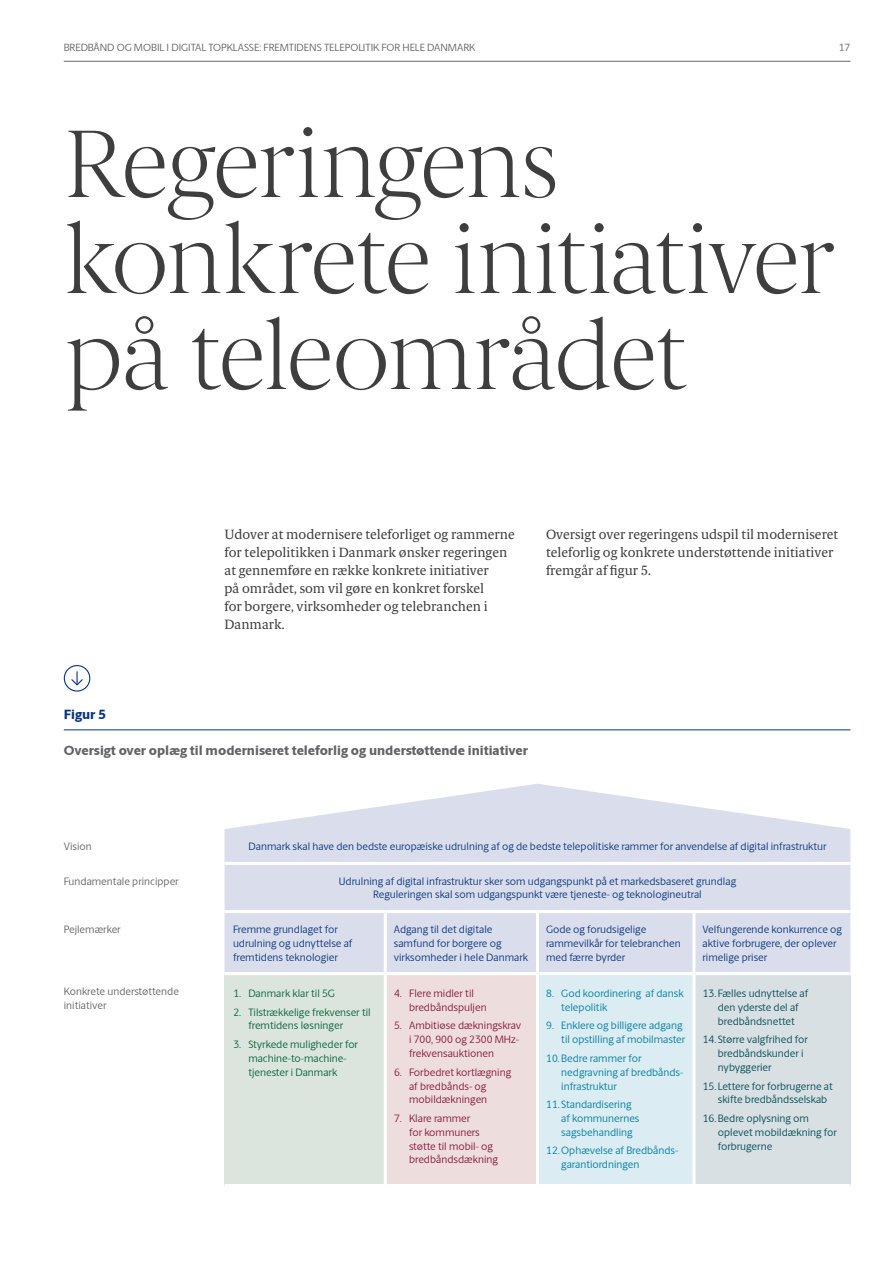
<style>
.page{position:relative;width:893px;height:1263px;background:#fff}
.page>*{position:absolute;margin:0;border:0;box-sizing:border-box;transform-origin:0 0}
.t1{font:200 96px/96px "Berlingske Serif Text";letter-spacing:-.02em;color:#3e3e3f}
.t2{font:13.5px/18px "Berlingske Serif Tx";color:#3e3e3f}
.t3{font:800 13.5px "Berlingske Sans";color:#636366}
.t4{font:800 13.5px "Berlingske Sans";color:#08357c}
.t5{font:10.8px/13.8px "Berlingske Sans";color:#08357c}
.t6{font:10.8px/13.8px "Berlingske Sans";color:#007d9f}
.t7{font:10.8px/13.8px "Berlingske Sans";color:#004b53}
.t8{font:10.8px/13.8px "Berlingske Sans";color:#881438}
.t9{font:10.8px/13.8px "Berlingske Sans";color:#006436}
.t10{font:10.8px/13.8px "Berlingske Sans";color:#636366}
.t11{font:10.5px "Berlingske Sans";color:#636366}
</style>
<div class="page">
<hr style="left:64px;top:61px;width:786px;height:1px;background:#636366">
<hr style="left:64px;top:729px;width:786px;height:1px;background:#08357c">
<div style="left:64px;top:665px;width:26px;height:27px;border:1px solid #08357c;border-radius:50%"></div>
<svg style="left:71px;top:672px;width:12px;height:14px"></svg>
<div style="left:225px;top:829px;width:625px;height:143px;background:#dadeec"></div>
<div style="left:225px;top:974px;width:160px;height:211px;background:#dce5dd"></div>
<div style="left:385px;top:974px;width:152px;height:211px;background:#eddedd"></div>
<div style="left:537px;top:974px;width:157px;height:211px;background:#dbecf2"></div>
<div style="left:694px;top:974px;width:156px;height:211px;background:#d8e0e4"></div>
<hr style="left:225px;top:862px;width:160px;height:3px;background:#fff">
<hr style="left:385px;top:862px;width:152px;height:3px;background:#fff">
<hr style="left:537px;top:862px;width:157px;height:3px;background:#fff">
<hr style="left:694px;top:862px;width:156px;height:3px;background:#fff">
<hr style="left:225px;top:1184px;width:160px;height:3px;background:#fff">
<hr style="left:385px;top:1184px;width:152px;height:3px;background:#fff">
<hr style="left:537px;top:1184px;width:157px;height:3px;background:#fff">
<hr style="left:694px;top:1184px;width:156px;height:3px;background:#fff">
<hr style="left:225px;top:972px;width:159px;height:3px;background:#fff">
<hr style="left:387px;top:972px;width:149px;height:3px;background:#fff">
<hr style="left:539px;top:972px;width:153px;height:3px;background:#fff">
<hr style="left:695px;top:972px;width:155px;height:3px;background:#fff">
<hr style="left:225px;top:910px;width:160px;height:3px;background:#fff">
<hr style="left:385px;top:910px;width:152px;height:3px;background:#fff">
<hr style="left:537px;top:910px;width:157px;height:3px;background:#fff">
<hr style="left:694px;top:910px;width:156px;height:3px;background:#fff">
<hr style="left:692px;top:913px;width:3px;height:61px;background:#fff">
<hr style="left:536px;top:913px;width:3px;height:61px;background:#fff">
<hr style="left:384px;top:913px;width:3px;height:61px;background:#fff">
<hr style="left:384px;top:974px;width:3px;height:210px;background:#fff">
<hr style="left:692px;top:974px;width:3px;height:210px;background:#fff">
<hr style="left:536px;top:974px;width:3px;height:210px;background:#fff">
<svg style="left:227px;top:784px;width:621px;height:45px"></svg>
<p class="t11" style="left:64px;top:41px;width:413px">BREDBÅND OG MOBIL I DIGITAL TOPKLASSE: FREMTIDENS TELEPOLITIK FOR HELE DANMARK</p>
<p class="t11" style="left:839px;top:41px;width:13px">17</p>
<h1 class="t1" style="left:64px;top:111px;width:772px">Regeringens konkrete initiativer på teleområdet</h1>
<p class="t2" style="left:225px;top:525px;width:292px">Udover at modernisere teleforliget og rammerne for telepolitikken i Danmark ønsker regeringen at gennemføre en række konkrete initiativer<br>på området, som vil gøre en konkret forskel<br>for borgere, virksomheder og telebranchen i Danmark.</p>
<p class="t2" style="left:546px;top:525px;width:294px">Oversigt over regeringens udspil til moderniseret teleforlig og konkrete understøttende initiativer fremgår af figur 5.</p>
<p class="t4" style="left:64px;top:706px;width:44px">Figur 5</p>
<p class="t3" style="left:64px;top:742px;width:466px">Oversigt over oplæg til moderniseret teleforlig og understøttende initiativer</p>
<p class="t10" style="left:64px;top:839px;width:30px">Vision</p>
<p class="t5" style="left:248px;top:839px;width:580px">Danmark skal have den bedste europæiske udrulning af og de bedste telepolitiske rammer for anvendelse af digital infrastruktur</p>
<p class="t10" style="left:64px;top:874px;width:116px">Fundamentale principper</p>
<p class="t5" style="left:339px;top:874px;width:399px;text-align:center">Udrulning af digital infrastruktur sker som udgangspunkt på et markedsbaseret grundlag<br>Reguleringen skal som udgangspunkt være tjeneste- og teknologineutral</p>
<p class="t10" style="left:64px;top:922px;width:59px">Pejlemærker</p>
<p class="t5" style="left:233px;top:922px;width:121px">Fremme grundlaget for udrulning og udnyttelse af fremtidens teknologier</p>
<p class="t5" style="left:394px;top:922px;width:136px">Adgang til det digitale samfund for borgere og virksomheder i hele Danmark</p>
<p class="t5" style="left:546px;top:922px;width:136px">Gode og forudsigelige rammevilkår for telebranchen med færre byrder</p>
<p class="t5" style="left:702px;top:922px;width:141px">Velfungerende konkurrence og aktive forbrugere, der oplever rimelige priser</p>
<p class="t10" style="left:64px;top:984px;width:117px">Konkrete understøttende initiativer</p>
<p class="t9" style="left:233px;top:986px;width:103px">1. Danmark klar til 5G</p>
<p class="t9" style="left:248px;top:1005px;width:124px;text-indent:-15px">2. Tilstrækkelige frekvenser til fremtidens løsninger</p>
<p class="t9" style="left:233px;top:1037px;width:126px;text-align:center">3. Styrkede muligheder for machine-to-machine&shy;tjenester i Danmark</p>
<p class="t8" style="left:409px;top:986px;width:79px;text-indent:-15px">4. Flere midler til bredbåndspuljen</p>
<p class="t8" style="left:409px;top:1019px;width:114px;text-indent:-15px">5. Ambitiøse dækningskrav i 700, 900 og 2300 MHz&shy;frekvensauktionen</p>
<p class="t8" style="left:409px;top:1065px;width:104px;text-indent:-15px">6. Forbedret kortlægning af bredbånds- og mobildækningen</p>
<p class="t8" style="left:409px;top:1111px;width:90px;text-indent:-15px">7. Klare rammer<br>for kommuners støtte til mobil- og bredbåndsdækning</p>
<p class="t6" style="left:561px;top:986px;width:124px;text-indent:-15px">8. God koordinering af dansk telepolitik</p>
<p class="t6" style="left:546px;top:1019px;width:140px;text-align:right">9. Enklere og billigere adgang til opstilling af mobilmaster</p>
<p class="t6" style="left:561px;top:1051px;width:124px;text-indent:-15px">10.Bedre rammer for nedgravning af bredbånds&shy;infrastruktur</p>
<p class="t6" style="left:561px;top:1097px;width:80px;text-indent:-15px">11. Standardisering af kommunernes sagsbehandling</p>
<p class="t6" style="left:561px;top:1143px;width:119px;text-indent:-15px">12.Ophævelse af Bredbånds&shy;garantiordningen</p>
<p class="t7" style="left:703px;top:986px;width:107px;text-align:center">13.Fælles udnyttelse af den yderste del af bredbåndsnettet</p>
<p class="t7" style="left:718px;top:1032px;width:92px;text-indent:-15px">14. Større valgfrihed for bredbåndskunder i nybyggerier</p>
<p class="t7" style="left:718px;top:1079px;width:117px;text-indent:-15px">15. Lettere for forbrugerne at skifte bredbåndsselskab</p>
<p class="t7" style="left:718px;top:1111px;width:121px;text-indent:-15px">16.Bedre oplysning om oplevet mobildækning for forbrugerne</p>
</div>
